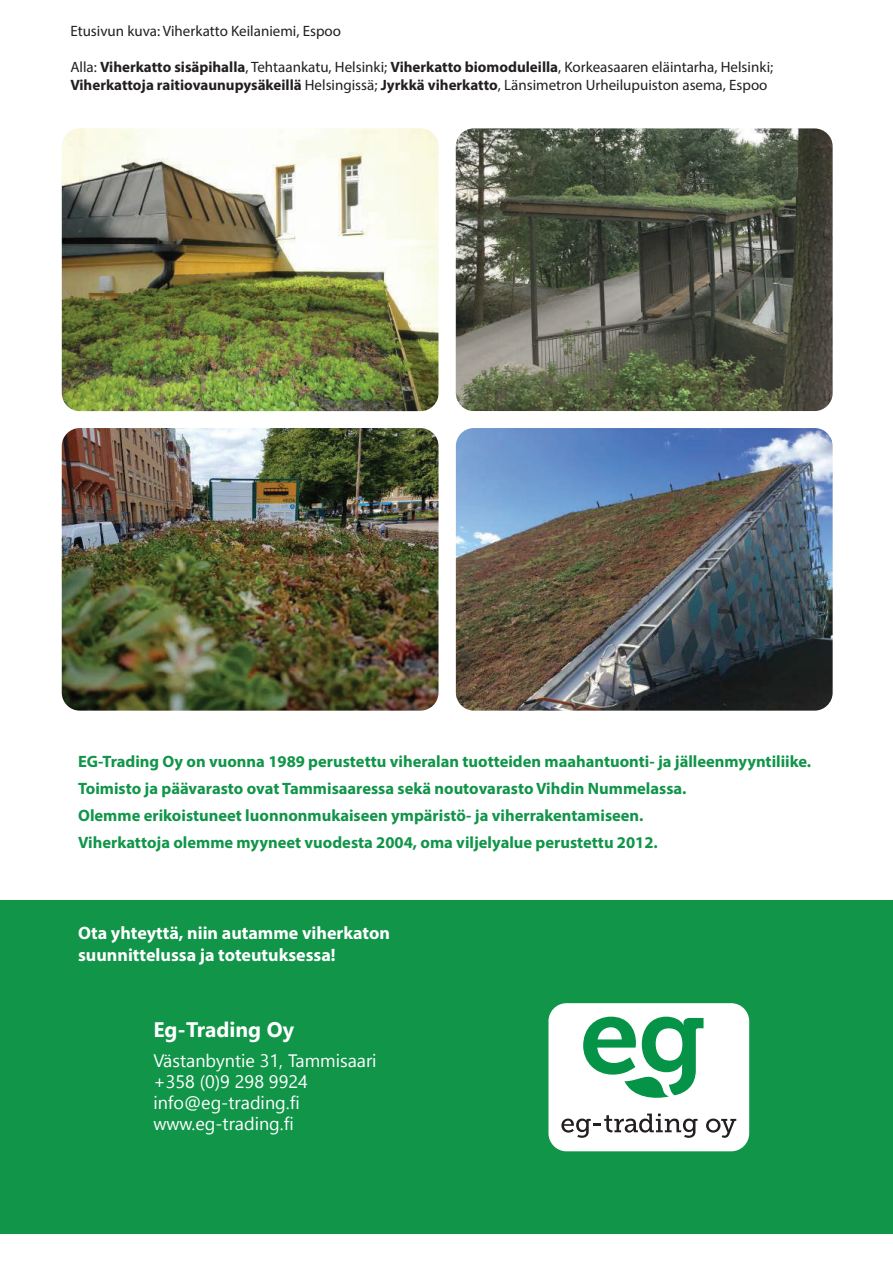
<style>
.page{position:relative;width:893px;height:1263px;background:#fff}
.page>*{position:absolute;margin:0;border:0;box-sizing:border-box;transform-origin:0 0}
.t1{font:700 21px "Leelawadee UI";color:#fff}
.t2{font:18px/21px "Leelawadee UI";color:#fff}
.t3{font:700 18px/21.6px "Myriad Pro";color:#fff}
.t4{font:700 16.5px/27px "Myriad Pro";color:#109549}
.t5{font:15px/18px "Myriad Pro";color:#231f20}
.s1{font-weight:700}
</style>
<div class="page">
<img style="left:456px;top:428px;width:377px;height:283px">
<div style="left:0;top:900px;width:893px;height:334px;background:#109549"></div>
<div style="left:548px;top:1003px;width:201px;height:148px;background:#fff;border-radius:18px"></div>
<svg style="left:561px;top:1113px;width:137px;height:25px"></svg>
<svg style="left:706px;top:1118px;width:30px;height:20px"></svg>
<svg style="left:583px;top:1017px;width:120px;height:81px"></svg>
<svg style="left:456px;top:128px;width:377px;height:283px;background:#5a5f4f"></svg>
<img style="left:62px;top:128px;width:377px;height:283px">
<img style="left:62px;top:428px;width:376px;height:283px">
<p class="t5" style="left:70px;top:21px;width:272px">Etusivun kuva: Viherkatto Keilaniemi, Espoo</p>
<p class="t5" style="left:70px;top:57px;width:704px">Alla: <span class="s1">Viherkatto sisäpihalla</span>, Tehtaankatu, Helsinki; <span class="s1">Viherkatto biomoduleilla</span>, Korkeasaaren eläintarha, Helsinki;<br><span class="s1">Viherkattoja raitiovaunupysäkeillä</span> Helsingissä; <span class="s1">Jyrkkä viherkatto</span>, Länsimetron Urheilupuiston asema, Espoo</p>
<p class="t4" style="left:78px;top:747px;width:735px">EG-Trading Oy on vuonna 1989 perustettu viheralan tuotteiden maahantuonti- ja jälleenmyyntiliike.<br>Toimisto ja päävarasto ovat Tammisaaressa sekä noutovarasto Vihdin Nummelassa.<br>Olemme erikoistuneet luonnonmukaiseen ympäristö- ja viherrakentamiseen.<br>Viherkattoja olemme myyneet vuodesta 2004, oma viljelyalue perustettu 2012.</p>
<p class="t3" style="left:78px;top:921px;width:313px">Ota yhteyttä, niin autamme viherkaton suunnittelussa ja toteutuksessa!</p>
<p class="t1" style="left:153px;top:1014px;width:142px">Eg-Trading Oy</p>
<p class="t2" style="left:153px;top:1049px;width:225px">Västanbyntie 31, Tammisaari +358 (0)9 298 9924 info@eg-trading.fi www.eg-trading.fi</p>
</div>
